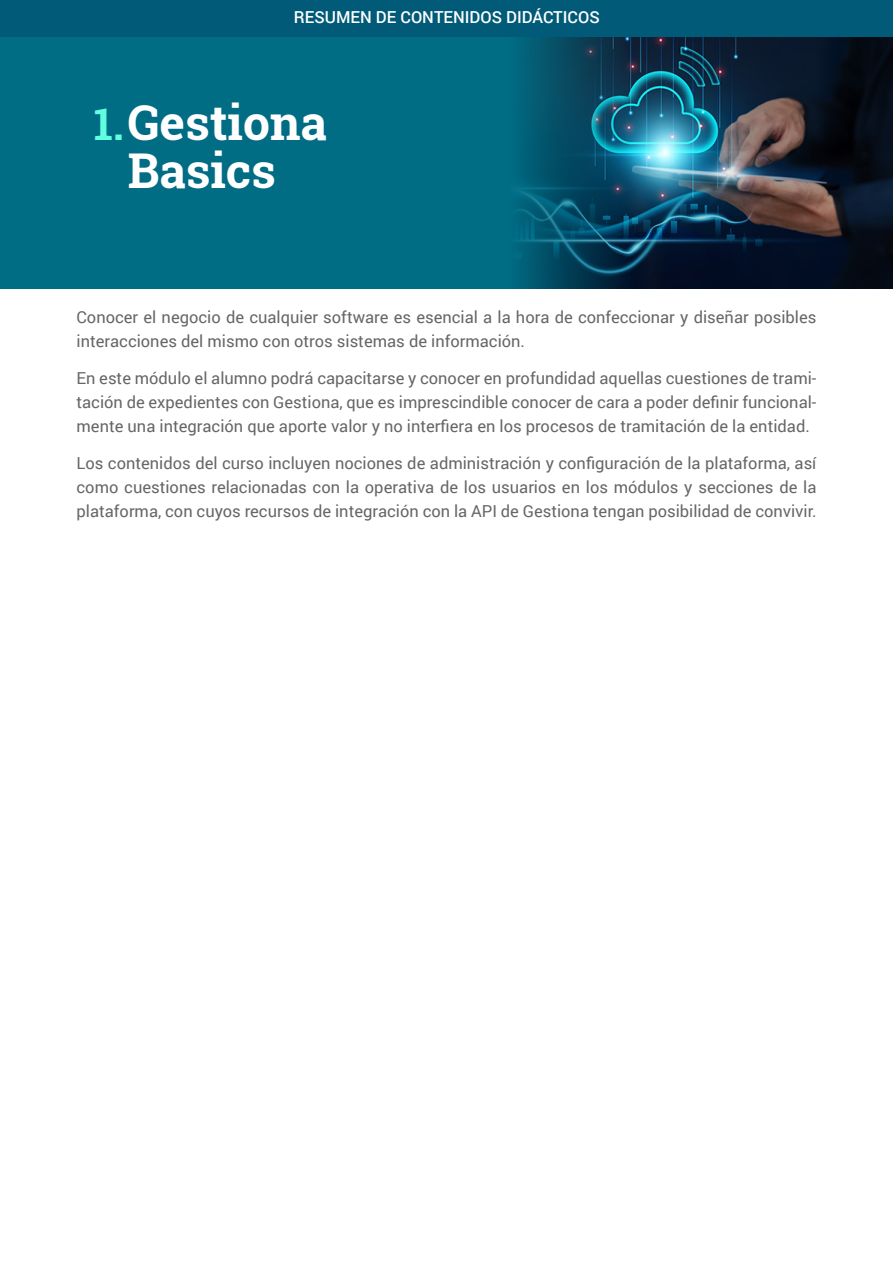
<style>
.page{position:relative;width:893px;height:1263px;background:#fff}
.page>*{position:absolute;margin:0;border:0;box-sizing:border-box;transform-origin:0 0}
.t1{font:700 48px/48px "Roboto Slab";color:#fff;text-align:center}
.t2{font:16.5px/24px "Roboto";color:#666;text-align:justify}
.t3{font:500 16.5px "Roboto";color:#fff}
.s1{font-size:43.5px;color:#5fffdf}
</style>
<div class="page">
<img style="left:658px;top:36px;width:235px;height:252px">
<svg style="left:0;top:36px;width:658px;height:252px;fill:#006d85"></svg>
<div style="left:0;top:0;width:893px;height:36px;background:#005a78"></div>
<p class="t3" style="left:294px;top:6px;width:307px">RESUMEN DE CONTENIDOS DIDÁCTICOS</p>
<h1 class="t1" style="left:94px;top:98px;width:235px"><span class="s1">1.</span>Gestiona<br>Basics</h1>
<p class="t2" style="left:77px;top:305px;width:741px">Conocer el negocio de cualquier software es esencial a la hora de confeccionar y diseñar posibles interacciones del mismo con otros sistemas de información.</p>
<p class="t2" style="left:77px;top:366px;width:741px">En este módulo el alumno podrá capacitarse y conocer en profundidad aquellas cuestiones de trami&shy;tación de expedientes con Gestiona, que es imprescindible conocer de cara a poder definir funcional&shy;mente una integración que aporte valor y no interfiera en los procesos de tramitación de la entidad.</p>
<p class="t2" style="left:77px;top:450px;width:741px">Los contenidos del curso incluyen nociones de administración y configuración de la plataforma, así como cuestiones relacionadas con la operativa de los usuarios en los módulos y secciones de la plataforma, con cuyos recursos de integración con la API de Gestiona tengan posibilidad de convivir.</p>
</div>
